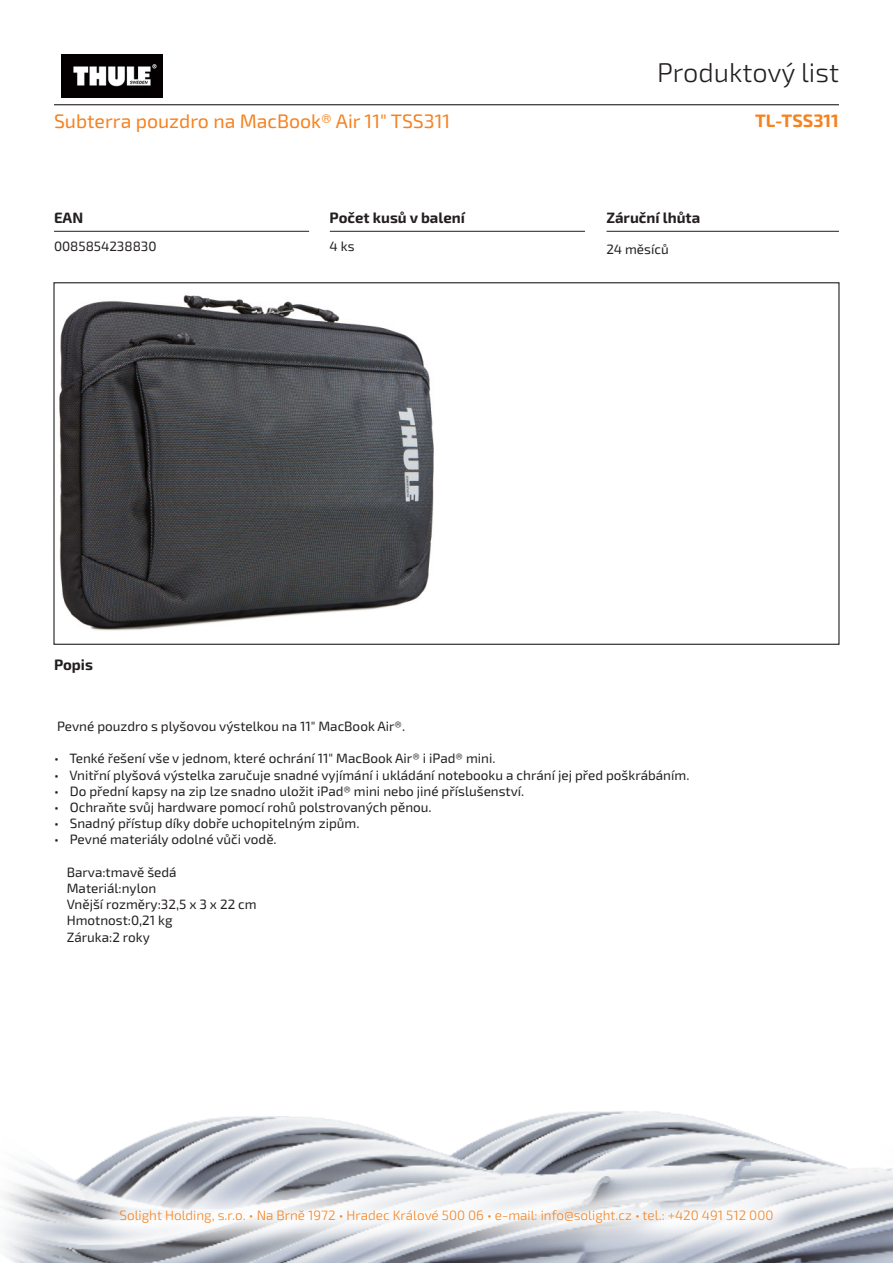
<style>
.page{position:relative;width:893px;height:1263px;background:#fff}
.page>*{position:absolute;margin:0;border:0;box-sizing:border-box;transform-origin:0 0}
.t1{font:300 27px "Exo 2.0";color:#231f20}
.t2{font:19.5px "Exo 2.0";color:#f58220}
.Kód_produktu{font:700 18px "Exo 2.0";color:#f58220}
.t3{font:700 15px "Exo 2.0";color:#231f20}
.t4{font:13.5px/16.2px "Exo 2.0";color:#231f20}
.t5{font:300 13.5px "Exo 2.0";color:#f58220}
</style>
<div class="page">
<img style="left:3px;top:1111px;width:807px;height:152px">
<img style="left:810px;top:1155px;width:83px;height:108px">
<svg style="left:85px;top:1174px;width:723px;height:84px"></svg>
<hr style="left:54px;top:104px;width:785px;height:1px;background:#231f20">
<hr style="left:607px;top:231px;width:232px;height:1px;background:#231f20">
<hr style="left:330px;top:231px;width:255px;height:1px;background:#231f20">
<hr style="left:54px;top:231px;width:255px;height:1px;background:#231f20">
<img style="left:61px;top:54px;width:102px;height:44px">
<img style="left:59px;top:295px;width:375px;height:336px">
<h1 class="t1" style="left:657px;top:57px;width:183px">Produktový list</h1>
<p class="t2" style="left:54px;top:110px;width:398px">Subterra pouzdro na MacBook® Air 11" TSS311</p>
<p class="Kód_produktu" style="left:755px;top:110px;width:85px">TL-TSS311</p>
<p class="t3" style="left:54px;top:209px;width:31px">EAN</p>
<p class="t3" style="left:330px;top:209px;width:137px">Počet kusů v balení</p>
<p class="t3" style="left:606px;top:209px;width:95px">Záruční lhůta</p>
<p class="t4" style="left:54px;top:238px;width:104px">0085854238830</p>
<p class="t4" style="left:330px;top:238px;width:27px">4 ks</p>
<p class="t4" style="left:606px;top:241px;width:64px">24 měsíců</p>
<p class="t3" style="left:54px;top:655px;width:40px">Popis</p>
<p class="t4" style="left:57px;top:718px;width:350px">Pevné pouzdro s plyšovou výstelkou na 11" MacBook Air®.</p>
<p class="t4" style="left:54px;top:751px;width:443px">• Tenké řešení vše v jednom, které ochrání 11" MacBook Air® i iPad® mini.</p>
<p class="t4" style="left:54px;top:767px;width:637px">• Vnitřní plyšová výstelka zaručuje snadné vyjímání i ukládání notebooku a chrání jej před poškrábáním.</p>
<p class="t4" style="left:54px;top:783px;width:472px">• Do přední kapsy na zip lze snadno uložit iPad® mini nebo jiné příslušenství.</p>
<p class="t4" style="left:54px;top:799px;width:379px">• Ochraňte svůj hardware pomocí rohů polstrovaných pěnou.</p>
<p class="t4" style="left:54px;top:815px;width:307px">• Snadný přístup díky dobře uchopitelným zipům.</p>
<p class="t4" style="left:54px;top:832px;width:224px">• Pevné materiály odolné vůči vodě.</p>
<p class="t4" style="left:67px;top:864px;width:191px">Barva:tmavě šedá<br>Materiál:nylon<br>Vnější rozměry:32,5 x 3 x 22 cm<br>Hmotnost:0,21 kg<br>Záruka:2 roky</p>
<p class="t5" style="left:120px;top:1208px;width:655px">Solight Holding, s.r.o. • Na Brně 1972 • Hradec Králové 500 06 • e-mail: info@solight.cz • tel.: +420 491 512 000</p>
</div>
